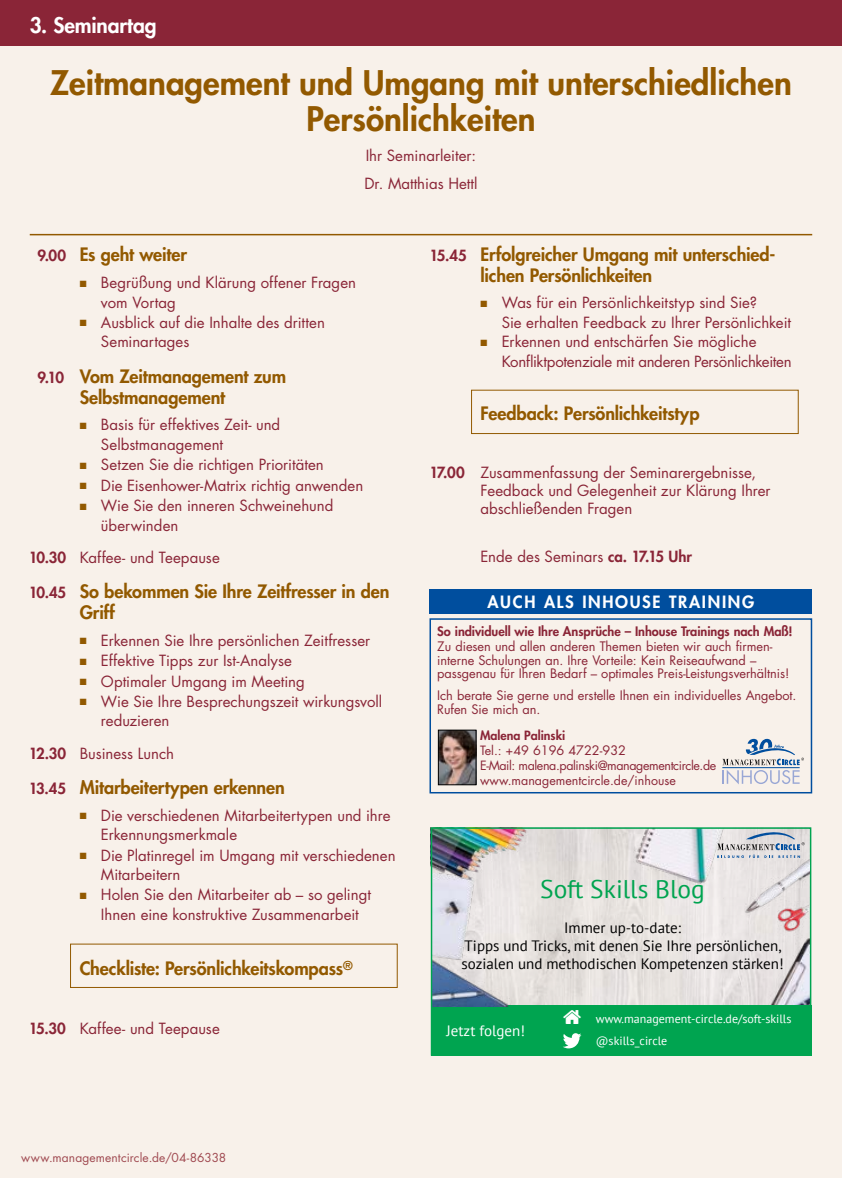
<style>
.page{position:relative;width:842px;height:1178px;background:#fff}
.page>*{position:absolute;margin:0;border:0;box-sizing:border-box;transform-origin:0 0}
.t1{font:800 33px/36px "Futura Std";color:#925900;text-align:center}
.t2{font:25.5px "PT Sans";color:#00a450}
.t3{font:800 21px "Futura Std";letter-spacing:-.005em;color:#fff}
.t4{font:800 18px/21px "Futura Std";letter-spacing:-.005em;color:#925900}
.t5{font:800 16.5px "Futura Std";letter-spacing:.1em;color:#fff}
.t6{font:15px/19.5px "Futura Std";color:#8a2537}
.t7{font:15px/18px "PT Sans";color:#000;text-align:center}
.t8{font:15px "PT Sans";color:#fff}
.t9{font:12.75px/13.5px "Futura Std";letter-spacing:-.005em;color:#8a2537}
.t10{font:800 12.75px "Futura Std";letter-spacing:-.005em;color:#8a2537}
.t11{font:12.45px/15px "Futura Std";letter-spacing:-.03em;color:#8a2537}
.t12{font:800 12.45px "Futura Std";color:#8a2537}
.t13{font:12px/22px "PT Sans";color:#fff}
.t14{font:12px "Futura Std";letter-spacing:.01em;color:#a04a51}
.s1{font-size:15px;color:#8a2537}
.s2{color:#925900}
.s3{font-weight:800}
.s4{font-size:12.45px}
</style>
<div class="page">
<div style="left:0;top:0;width:842px;height:47px;background:#8a2537"></div>
<div style="left:0;top:47px;width:842px;height:1131px;background:#f8f1ea"></div>
<hr style="left:30px;top:234px;width:782px;height:1px;background:#925900">
<div style="left:70px;top:944px;width:328px;height:44px;border:1px solid #925900"></div>
<div style="left:471px;top:390px;width:328px;height:44px;border:1px solid #925900"></div>
<img style="left:511px;top:830px;width:297px;height:175px">
<div style="left:431px;top:1005px;width:380px;height:51px;background:#00a450"></div>
<svg style="left:563px;top:1033px;width:18px;height:15px"></svg>
<img style="left:434px;top:890px;width:77px;height:116px">
<img style="left:625px;top:830px;width:99px;height:68px">
<img style="left:750px;top:918px;width:58px;height:87px">
<img style="left:434px;top:830px;width:99px;height:60px">
<div style="left:431px;top:827px;width:380px;height:229px;border:2px solid #00a450"></div>
<svg style="left:717px;top:828px;width:88px;height:30px"></svg>
<img style="left:744px;top:860px;width:66px;height:58px">
<div style="left:429px;top:618px;width:383px;height:175px;border:2px solid #004e9e"></div>
<div style="left:429px;top:589px;width:383px;height:25px;background:#004e9e"></div>
<img style="left:440px;top:732px;width:34px;height:51px">
<div style="left:438px;top:730px;width:38px;height:55px;border:1px solid #000"></div>
<svg style="left:722px;top:739px;width:82px;height:45px"></svg>
<h3 class="t3" style="left:30px;top:12px;width:128px">3. Seminartag</h3>
<h1 class="t1" style="left:50px;top:65px;width:743px">Zeitmanagement und Umgang mit unterschiedlichen<br>Persönlichkeiten</h1>
<p class="t6" style="left:364px;top:142px;width:115px;line-height:28px">Ihr Seminarleiter:<br>Dr. Matthias Hettl</p>
<p class="t4" style="left:37px;top:244px;width:151px"><span class="s1">9.00</span> Es geht weiter</p>
<p class="t6" style="left:101px;top:273px;width:257px;text-indent:-21px"><span class="s2">■</span> Begrüßung und Klärung offener Fragen vom Vortag</p>
<p class="t6" style="left:101px;top:313px;width:225px;text-indent:-21px"><span class="s2">■</span> Ausblick auf die Inhalte des dritten<br>Seminartages</p>
<p class="t4" style="left:80px;top:365px;width:208px;text-indent:-42px"><span class="s1">9.10</span> Vom Zeitmanagement zum<br>Selbstmanagement</p>
<p class="t6" style="left:101px;top:415px;width:181px;text-indent:-21px"><span class="s2">■</span> Basis für effektives Zeit- und<br>Selbstmanagement</p>
<p class="t6" style="left:80px;top:455px;width:246px"><span class="s2">■</span> Setzen Sie die richtigen Prioritäten</p>
<p class="t6" style="left:80px;top:475px;width:285px"><span class="s2">■</span> Die Eisenhower-Matrix richtig anwenden</p>
<p class="t6" style="left:101px;top:496px;width:234px;text-indent:-21px"><span class="s2">■</span> Wie Sie den inneren Schweinehund überwinden</p>
<p class="t6" style="left:29px;top:548px;width:193px"><span class="s3">10.30</span> Kaffee- und Teepause</p>
<p class="t4" style="left:80px;top:581px;width:311px;text-indent:-51px"><span class="s1">10.45</span> So bekommen Sie Ihre Zeitfresser in den<br>Griff</p>
<p class="t6" style="left:80px;top:631px;width:292px"><span class="s2">■</span> Erkennen Sie Ihre persönlichen Zeitfresser</p>
<p class="t6" style="left:80px;top:651px;width:214px"><span class="s2">■</span> Effektive Tipps zur Ist-Analyse</p>
<p class="t6" style="left:80px;top:671px;width:227px"><span class="s2">■</span> Optimaler Umgang im Meeting</p>
<p class="t6" style="left:101px;top:692px;width:283px;text-indent:-21px"><span class="s2">■</span> Wie Sie Ihre Besprechungszeit wirkungsvoll reduzieren</p>
<p class="t6" style="left:29px;top:743px;width:147px"><span class="s3">12.30</span> Business Lunch</p>
<p class="t4" style="left:29px;top:777px;width:258px"><span class="s1">13.45</span> Mitarbeitertypen erkennen</p>
<p class="t6" style="left:101px;top:806px;width:291px;text-indent:-21px"><span class="s2">■</span> Die verschiedenen Mitarbeitertypen und ihre<br>Erkennungsmerkmale</p>
<p class="t6" style="left:101px;top:845px;width:296px;text-indent:-21px"><span class="s2">■</span> Die Platinregel im Umgang mit verschiedenen<br>Mitarbeitern</p>
<p class="t6" style="left:101px;top:885px;width:271px;text-indent:-21px"><span class="s2">■</span> Holen Sie den Mitarbeiter ab – so gelingt<br>Ihnen eine konstruktive Zusammenarbeit</p>
<p class="t4" style="left:80px;top:957px;width:275px">Checkliste: Persönlichkeitskompass<sup>®</sup></p>
<p class="t6" style="left:29px;top:1019px;width:193px"><span class="s3">15.30</span> Kaffee- und Teepause</p>
<p class="t4" style="left:480px;top:244px;width:296px;text-indent:-51px"><span class="s1">15.45</span> Erfolgreicher Umgang mit unterschied&shy;lichen Persönlichkeiten</p>
<p class="t6" style="left:502px;top:293px;width:291px;text-indent:-21px"><span class="s2">■</span> Was für ein Persönlichkeitstyp sind Sie?<br>Sie erhalten Feedback zu Ihrer Persönlichkeit</p>
<p class="t6" style="left:502px;top:332px;width:291px;text-indent:-21px"><span class="s2">■</span> Erkennen und entschärfen Sie mögliche<br>Konfliktpotenziale mit anderen Persönlichkeiten</p>
<p class="t4" style="left:480px;top:403px;width:220px">Feedback: Persönlichkeitstyp</p>
<p class="t6" style="left:480px;top:463px;width:292px;line-height:18px;text-indent:-51px"><span class="s3">17.00</span> Zusammenfassung der Seminarergebnisse,<br>Feedback und Gelegenheit zur Klärung Ihrer abschließenden Fragen</p>
<p class="t6" style="left:480px;top:547px;width:213px">Ende des Seminars <span class="s3">ca. 17.15 Uhr</span></p>
<p class="t5" style="left:487px;top:592px;width:268px">AUCH ALS INHOUSE TRAINING</p>
<p class="t10" style="left:437px;top:623px;width:357px">So individuell wie Ihre Ansprüche – Inhouse Trainings nach Maß!</p>
<p class="t9" style="left:437px;top:640px;width:354px">Zu diesen und allen anderen Themen bieten wir auch firmen&shy;interne Schulungen an. Ihre Vorteile: Kein Reiseaufwand – passgenau für Ihren Bedarf – optimales Preis-Leistungsverhältnis!</p>
<p class="t9" style="left:437px;top:689px;width:361px">Ich berate Sie gerne und erstelle Ihnen ein individuelles Angebot.<br>Rufen Sie mich an.</p>
<p class="t12" style="left:480px;top:727px;width:87px">Malena Palinski</p>
<p class="t9" style="left:480px;top:743px;width:147px"><span class="s4">Tel.:</span> +49 6196 4722-932</p>
<p class="t11" style="left:480px;top:758px;width:238px">E-Mail: malena.palinski@managementcircle.de www.managementcircle.de/inhouse</p>
<h2 class="t2" style="left:540px;top:872px;width:166px">Soft Skills Blog</h2>
<p class="t7" style="left:462px;top:918px;width:323px">Immer up-to-date:<br>Tipps und Tricks, mit denen Sie Ihre persönlichen, sozialen und methodischen Kompetenzen stärken!</p>
<p class="t8" style="left:447px;top:1021px;width:80px">Jetzt folgen!</p>
<p class="t13" style="left:596px;top:1007px;width:197px">www.management-circle.de/soft-skills @skills_circle</p>
<p class="t14" style="left:21px;top:1150px;width:207px">www.managementcircle.de/04-86338</p>
</div>
